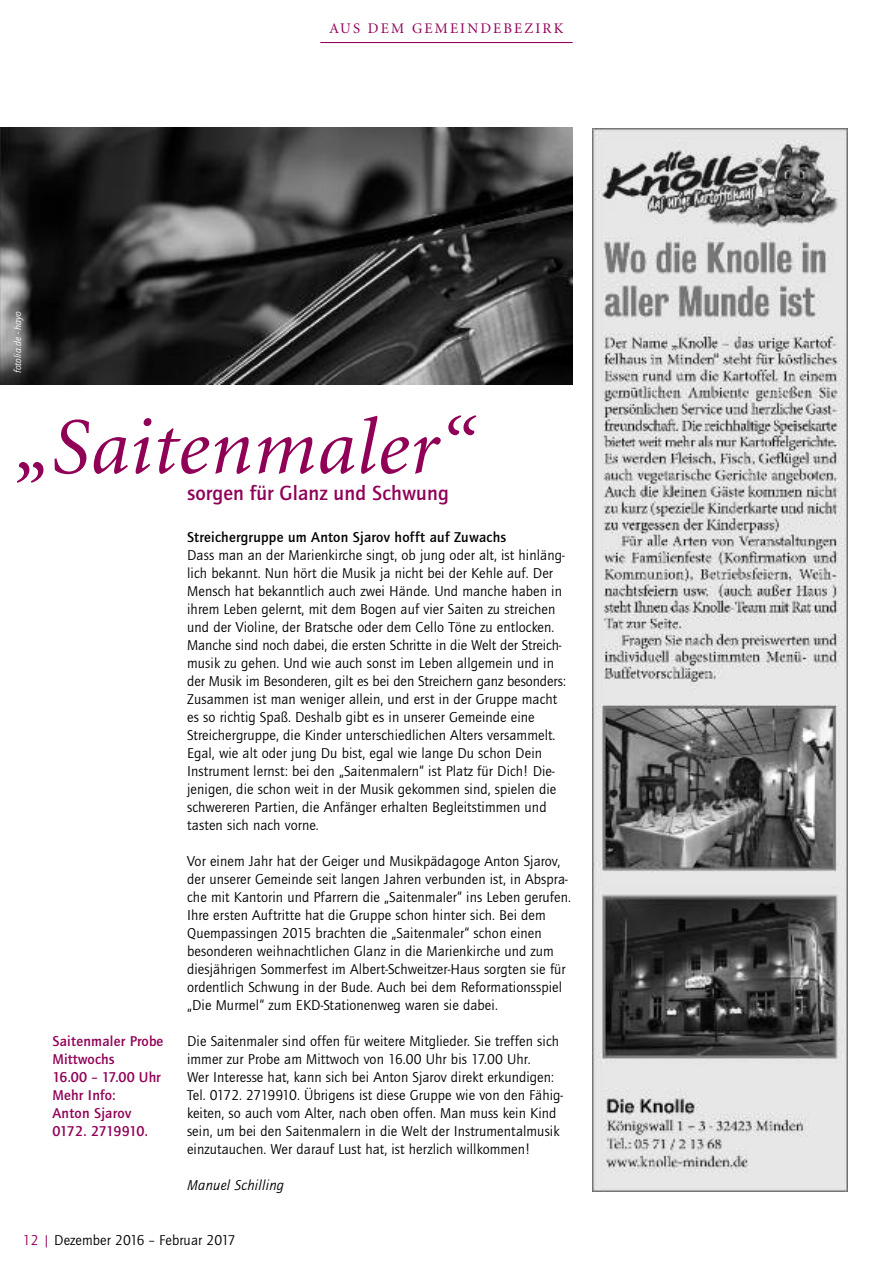
<style>
.page{position:relative;width:893px;height:1263px;background:#fff}
.page>*{position:absolute;margin:0;border:0;box-sizing:border-box;transform-origin:0 0}
.t1{font:italic 80.4px "Minion";letter-spacing:.015em;color:#900057}
.t2{font:700 21px "Quay Itc T";letter-spacing:.005em;color:#900057}
.t3{font:14.7px/18px "Quay Itc T";letter-spacing:.005em;color:#000}
.t4{font:700 14.7px/18px "Quay Itc T";letter-spacing:.015em;color:#900057}
.t5{font:700 14.7px "Quay Itc T";letter-spacing:.015em;color:#000}
.t6{font:14.7px "Minion";letter-spacing:.145em;color:#900057}
.t7{font:italic 14.7px "Quay Itc T";letter-spacing:.015em;color:#000}
.t8{font:italic 10.2px "Quay Itc T";color:#fff}
.s1{color:#900057}
</style>
<div class="page">
<hr style="left:320px;top:42px;width:253px;height:1px;background:#900057">
<img style="left:592px;top:128px;width:256px;height:1063px">
<img style="left:0;top:128px;width:573px;height:256px">
<p class="t8" style="left:12px;top:373px;width:64px;rotate:-90deg">fotolia.de - hayo</p>
<p class="t6" style="left:330px;top:23px;width:235px">AUS DEM GEMEINDEBEZIRK</p>
<h1 class="t1" style="left:14px;top:416px;width:459px">„Saitenmaler“</h1>
<p class="t4" style="left:53px;top:1032px;width:112px">Saitenmaler Probe<br>Mittwochs<br>16.00 – 17.00 Uhr<br>Mehr Info:<br>Anton Sjarov<br>0172. 2719910.</p>
<h2 class="t2" style="left:187px;top:480px;width:263px">sorgen für Glanz und Schwung</h2>
<p class="t5" style="left:187px;top:528px;width:321px">Streichergruppe um Anton Sjarov hofft auf Zuwachs</p>
<p class="t3" style="left:187px;top:546px;width:380px">Dass man an der Marienkirche singt, ob jung oder alt, ist hinläng&shy;lich bekannt. Nun hört die Musik ja nicht bei der Kehle auf. Der Mensch hat bekanntlich auch zwei Hände. Und manche haben in ihrem Leben gelernt, mit dem Bogen auf vier Saiten zu streichen und der Violine, der Bratsche oder dem Cello Töne zu entlocken.<br>Manche sind noch dabei, die ersten Schritte in die Welt der Streich&shy;musik zu gehen. Und wie auch sonst im Leben allgemein und in der Musik im Besonderen, gilt es bei den Streichern ganz besonders:<br>Zusammen ist man weniger allein, und erst in der Gruppe macht es so richtig Spaß. Deshalb gibt es in unserer Gemeinde eine Streichergruppe, die Kinder unterschiedlichen Alters versammelt.<br>Egal, wie alt oder jung Du bist, egal wie lange Du schon Dein Instrument lernst: bei den „Saitenmalern“ ist Platz für Dich! Die&shy;jenigen, die schon weit in der Musik gekommen sind, spielen die schwereren Partien, die Anfänger erhalten Begleitstimmen und tasten sich nach vorne.</p>
<p class="t3" style="left:187px;top:852px;width:385px">Vor einem Jahr hat der Geiger und Musikpädagoge Anton Sjarov, der unserer Gemeinde seit langen Jahren verbunden ist, in Abspra&shy;che mit Kantorin und Pfarrern die „Saitenmaler“ ins Leben gerufen.<br>Ihre ersten Auftritte hat die Gruppe schon hinter sich. Bei dem Quempassingen 2015 brachten die „Saitenmaler“ schon einen besonderen weihnachtlichen Glanz in die Marienkirche und zum diesjährigen Sommerfest im Albert-Schweitzer-Haus sorgten sie für ordentlich Schwung in der Bude. Auch bei dem Reformationsspiel „Die Murmel“ zum EKD-Stationenweg waren sie dabei.</p>
<p class="t3" style="left:187px;top:1032px;width:378px">Die Saitenmaler sind offen für weitere Mitglieder. Sie treffen sich immer zur Probe am Mittwoch von 16.00 Uhr bis 17.00 Uhr.<br>Wer Interesse hat, kann sich bei Anton Sjarov direkt erkundigen:<br>Tel. 0172. 2719910. Übrigens ist diese Gruppe wie von den Fähig&shy;keiten, so auch vom Alter, nach oben offen. Man muss kein Kind sein, um bei den Saitenmalern in die Welt der Instrumentalmusik einzutauchen. Wer darauf Lust hat, ist herzlich willkommen!</p>
<p class="t7" style="left:187px;top:1176px;width:99px">Manuel Schilling</p>
<p class="t3" style="left:23px;top:1230px;width:214px"><span class="s1">12 |</span> Dezember 2016 – Februar 2017</p>
</div>
